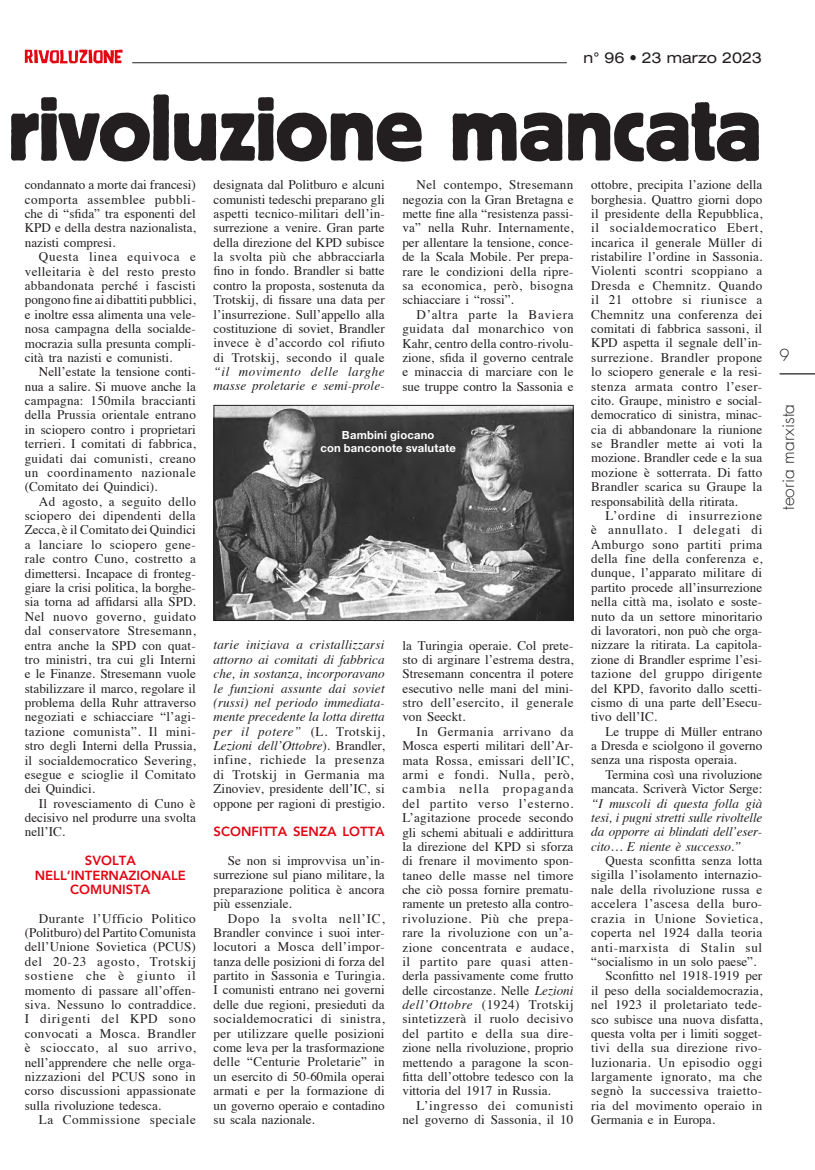
<style>
.page{position:relative;width:815px;height:1170px;background:#fff}
.page>*{position:absolute;margin:0;border:0;box-sizing:border-box;transform-origin:0 0}
.t1{font:93.75px "Block BE";letter-spacing:-.01em;color:#231f20}
.t2{font:300 17.5px "Futura Std";color:#231f20}
.t3{font:300 16.25px "Futura Std";color:#231f20}
.t4{font:expanded 15px "Helvetica Neue LT Std";color:#231f20}
.t5{font:13.12px/14.4px "Times";letter-spacing:.01em;color:#231f20;text-align:justify}
.t6{font:italic 13.12px/14.4px "Times";color:#231f20;text-align:justify}
.t7{font:13.12px "Times";letter-spacing:.03em;color:#231f20}
.t8{font:800 13.12px/14.4px "Avenir LT Std";color:#e30613;text-align:center}
.t9{font:13.12px "Times";letter-spacing:.04em;color:#231f20}
.t10{font:13.12px "Times";letter-spacing:.05em;color:#231f20}
.t11{font:700 11.25px/12.5px "Helvetica Neue LT Std";letter-spacing:.02em;color:#fff;text-align:center}
.s1{font-style:normal}
.s2{font-style:italic}
</style>
<div class="page">
<hr style="left:780px;top:373px;width:35px;height:1px;background:#231f20">
<hr style="left:132px;top:62px;width:435px;height:1px;background:#231f20">
<svg style="left:25px;top:50px;width:98px;height:13px"></svg>
<img style="left:216px;top:407px;width:356px;height:211px">
<div style="left:214px;top:405px;width:360px;height:215px;border:1px solid #231f20"></div>
<p class="t4" style="left:584px;top:48px;width:180px">n° 96 • 23 marzo 2023</p>
<h1 class="t1" style="left:8px;top:75px;width:756px">rivoluzione mancata</h1>
<p class="t5" style="left:25px;top:176px;width:173px">condannato a morte dai francesi) comporta assemblee pubbli&shy;che di “sfida” tra esponenti del KPD e della destra nazionalista, nazisti compresi.</p>
<p class="t5" style="left:25px;top:248px;width:173px;text-indent:14px">Questa linea equivoca e velleitaria è del resto presto abbandonata perché i fascisti pongono fine ai dibattiti pubblici, e inoltre essa alimenta una vele&shy;nosa campagna della socialde&shy;mocrazia sulla presunta compli&shy;cità tra nazisti e comunisti.</p>
<p class="t5" style="left:25px;top:363px;width:173px;text-indent:14px">Nell’estate la tensione conti&shy;nua a salire. Si muove anche la campagna: 150mila braccianti della Prussia orientale entrano in sciopero contro i proprietari terrieri. I comitati di fabbrica, guidati dai comunisti, creano un coordinamento nazionale (Comitato dei Quindici).</p>
<p class="t5" style="left:25px;top:493px;width:173px;text-indent:14px">Ad agosto, a seguito dello sciopero dei dipendenti della Zecca, è il Comitato dei Quindici a lanciare lo sciopero gene&shy;rale contro Cuno, costretto a dimettersi. Incapace di fronteg&shy;giare la crisi politica, la borghe&shy;sia torna ad affidarsi alla SPD.<br>Nel nuovo governo, guidato dal conservatore Stresemann, entra anche la SPD con quat&shy;tro ministri, tra cui gli Interni e le Finanze. Stresemann vuole stabilizzare il marco, regolare il problema della Ruhr attraverso negoziati e schiacciare “l’agi&shy;tazione comunista”. Il mini&shy;stro degli Interni della Prussia, il socialdemocratico Severing, esegue e scioglie il Comitato dei Quindici.</p>
<p class="t5" style="left:25px;top:794px;width:173px;text-indent:14px">Il rovesciamento di Cuno è decisivo nel produrre una svolta nell’IC.</p>
<p class="t8" style="left:35px;top:853px;width:153px">SVOLTA<br>NELL’INTERNAZIONALE<br>COMUNISTA</p>
<p class="t5" style="left:25px;top:909px;width:173px;text-indent:14px">Durante l’Ufficio Politico (Politburo) del Partito Comunista dell’Unione Sovietica (PCUS) del 20-23 agosto, Trotskij sostiene che è giunto il momento di passare all’offen&shy;siva. Nessuno lo contraddice.<br>I dirigenti del KPD sono convocati a Mosca. Brandler è scioccato, al suo arrivo, nell’apprendere che nelle orga&shy;nizzazioni del PCUS sono in corso discussioni appassionate sulla rivoluzione tedesca.</p>
<p class="t9" style="left:39px;top:1107px;width:158px">La Commissione speciale</p>
<p class="t5" style="left:214px;top:176px;width:173px">designata dal Politburo e alcuni comunisti tedeschi preparano gli aspetti tecnico-militari dell’in&shy;surrezione a venire. Gran parte della direzione del KPD subisce la svolta più che abbracciarla fino in fondo. Brandler si batte contro la proposta, sostenuta da Trotskij, di fissare una data per l’insurrezione. Sull’appello alla costituzione di soviet, Brandler invece è d’accordo col rifiuto di Trotskij, secondo il quale</p>
<p class="t6" style="left:214px;top:363px;width:173px">“il movimento delle larghe masse proletarie e semi-prole-</p>
<p class="t5" style="left:402px;top:176px;width:173px;text-indent:14px">Nel contempo, Stresemann negozia con la Gran Bretagna e mette fine alla “resistenza passi&shy;va” nella Ruhr. Internamente, per allentare la tensione, conce&shy;de la Scala Mobile. Per prepa&shy;rare le condizioni della ripre&shy;sa economica, però, bisogna schiacciare i “rossi”.</p>
<p class="t5" style="left:402px;top:306px;width:173px;text-indent:14px">D’altra parte la Baviera guidata dal monarchico von Kahr, centro della contro-rivolu&shy;zione, sfida il governo centrale e minaccia di marciare con le sue truppe contro la Sassonia e</p>
<p class="t11" style="left:320px;top:428px;width:137px">Bambini giocano<br>con banconote svalutate</p>
<p class="t6" style="left:214px;top:637px;width:173px">tarie iniziava a cristallizzarsi attorno ai comitati di fabbrica che, in sostanza, incorporavano le funzioni assunte dai soviet (russi) nel periodo immediata&shy;mente precedente la lotta diretta per il potere” <span class="s1">(L. Trotskij, </span>Lezioni dell’Ottobre<span class="s1">). Brandler, infine, richiede la presenza di Trotskij in Germania ma Zinoviev, presidente dell’IC, si oppone per ragioni di prestigio.</span></p>
<p class="t8" style="left:214px;top:824px;width:173px">SCONFITTA SENZA LOTTA</p>
<p class="t5" style="left:214px;top:852px;width:173px;text-indent:14px">Se non si improvvisa un’in&shy;surrezione sul piano militare, la preparazione politica è ancora più essenziale.</p>
<p class="t5" style="left:214px;top:909px;width:173px;text-indent:14px">Dopo la svolta nell’IC, Brandler convince i suoi inter&shy;locutori a Mosca dell’impor&shy;tanza delle posizioni di forza del partito in Sassonia e Turingia.<br>I comunisti entrano nei governi delle due regioni, presieduti da socialdemocratici di sinistra, per utilizzare quelle posizioni come leva per la trasformazione delle “Centurie Proletarie” in un esercito di 50-60mila operai armati e per la formazione di un governo operaio e contadino su scala nazionale.</p>
<p class="t5" style="left:402px;top:636px;width:173px">la Turingia operaie. Col prete&shy;sto di arginare l’estrema destra, Stresemann concentra il potere esecutivo nelle mani del mini&shy;stro dell’esercito, il generale von Seeckt.</p>
<p class="t5" style="left:402px;top:723px;width:173px;text-indent:14px">In Germania arrivano da Mosca esperti militari dell’Ar&shy;mata Rossa, emissari dell’IC, armi e fondi. Nulla, però, cambia nella propaganda del partito verso l’esterno.<br>L’agitazione procede secondo gli schemi abituali e addirittura la direzione del KPD si sforza di frenare il movimento spon&shy;taneo delle masse nel timore che ciò possa fornire prematu&shy;ramente un pretesto alla contro&shy;rivoluzione. Più che prepa&shy;rare la rivoluzione con un’a&shy;zione concentrata e audace, il partito pare quasi atten&shy;derla passivamente come frutto delle circostanze. Nelle <span class="s2">Lezioni dell’Ottobre</span> (1924) Trotskij sintetizzerà il ruolo decisivo del partito e della sua dire&shy;zione nella rivoluzione, proprio mettendo a paragone la scon&shy;fitta dell’ottobre tedesco con la vittoria del 1917 in Russia.</p>
<p class="t5" style="left:402px;top:1096px;width:173px;text-align:right">L’ingresso dei comunisti nel governo di Sassonia, il 10</p>
<p class="t5" style="left:591px;top:176px;width:173px">ottobre, precipita l’azione della borghesia. Quattro giorni dopo il presidente della Repubblica, il socialdemocratico Ebert, incarica il generale Müller di ristabilire l’ordine in Sassonia.<br>Violenti scontri scoppiano a Dresda e Chemnitz. Quando il 21 ottobre si riunisce a Chemnitz una conferenza dei comitati di fabbrica sassoni, il KPD aspetta il segnale dell’in&shy;surrezione. Brandler propone lo sciopero generale e la resi&shy;stenza armata contro l’eser&shy;cito. Graupe, ministro e social&shy;democratico di sinistra, minac&shy;cia di abbandonare la riunione se Brandler mette ai voti la mozione. Brandler cede e la sua mozione è sotterrata. Di fatto Brandler scarica su Graupe la responsabilità della ritirata.</p>
<p class="t5" style="left:591px;top:507px;width:173px;text-indent:14px">L’ordine di insurrezione è annullato. I delegati di Amburgo sono partiti prima della fine della conferenza e, dunque, l’apparato militare di partito procede all’insurrezione nella città ma, isolato e soste&shy;nuto da un settore minoritario di lavoratori, non può che orga&shy;nizzare la ritirata. La capitola&shy;zione di Brandler esprime l’esi&shy;tazione del gruppo dirigente del KPD, favorito dallo scetti&shy;cismo di una parte dell’Esecu&shy;tivo dell’IC.</p>
<p class="t5" style="left:591px;top:722px;width:173px;text-indent:14px">Le truppe di Müller entrano a Dresda e sciolgono il governo senza una risposta operaia.</p>
<p class="t5" style="left:591px;top:766px;width:173px;text-align:right">Termina così una rivoluzione mancata. Scriverà Victor Serge:</p>
<p class="t6" style="left:591px;top:795px;width:173px">“I muscoli di questa folla già tesi, i pugni stretti sulle rivoltelle da opporre ai blindati dell’eser&shy;cito… E niente è successo.”</p>
<p class="t5" style="left:605px;top:852px;width:158px">Questa sconfitta senza lotta</p>
<p class="t5" style="left:591px;top:866px;width:173px">sigilla l’isolamento internazio-</p>
<p class="t5" style="left:591px;top:881px;width:173px">nale della rivoluzione russa e</p>
<p class="t7" style="left:591px;top:891px;width:173px">accelera l’ascesa della buro-</p>
<p class="t9" style="left:591px;top:905px;width:173px">crazia in Unione Sovietica,</p>
<p class="t5" style="left:591px;top:924px;width:173px">coperta nel 1924 dalla teoria</p>
<p class="t10" style="left:591px;top:934px;width:173px">anti-marxista di Stalin sul</p>
<p class="t5" style="left:591px;top:953px;width:167px">“socialismo in un solo paese”.</p>
<p class="t5" style="left:605px;top:967px;width:158px">Sconfitto nel 1918-1919 per</p>
<p class="t5" style="left:591px;top:981px;width:173px">il peso della socialdemocrazia,</p>
<p class="t5" style="left:591px;top:996px;width:173px">nel 1923 il proletariato tede-</p>
<p class="t5" style="left:591px;top:1010px;width:173px">sco subisce una nuova disfatta,</p>
<p class="t5" style="left:591px;top:1025px;width:173px">questa volta per i limiti sogget-</p>
<p class="t5" style="left:591px;top:1039px;width:173px">tivi della sua direzione rivo-</p>
<p class="t7" style="left:591px;top:1049px;width:173px">luzionaria. Un episodio oggi</p>
<p class="t7" style="left:591px;top:1064px;width:173px">largamente ignorato, ma che</p>
<p class="t7" style="left:591px;top:1078px;width:173px">segnò la successiva traietto-</p>
<p class="t5" style="left:591px;top:1096px;width:173px">ria del movimento operaio in</p>
<p class="t5" style="left:591px;top:1111px;width:125px">Germania e in Europa.</p>
<p class="t3" style="left:780px;top:345px;width:12px">9</p>
<h2 class="t2" style="left:777px;top:510px;width:108px;rotate:-90deg">teoria marxista</h2>
</div>
